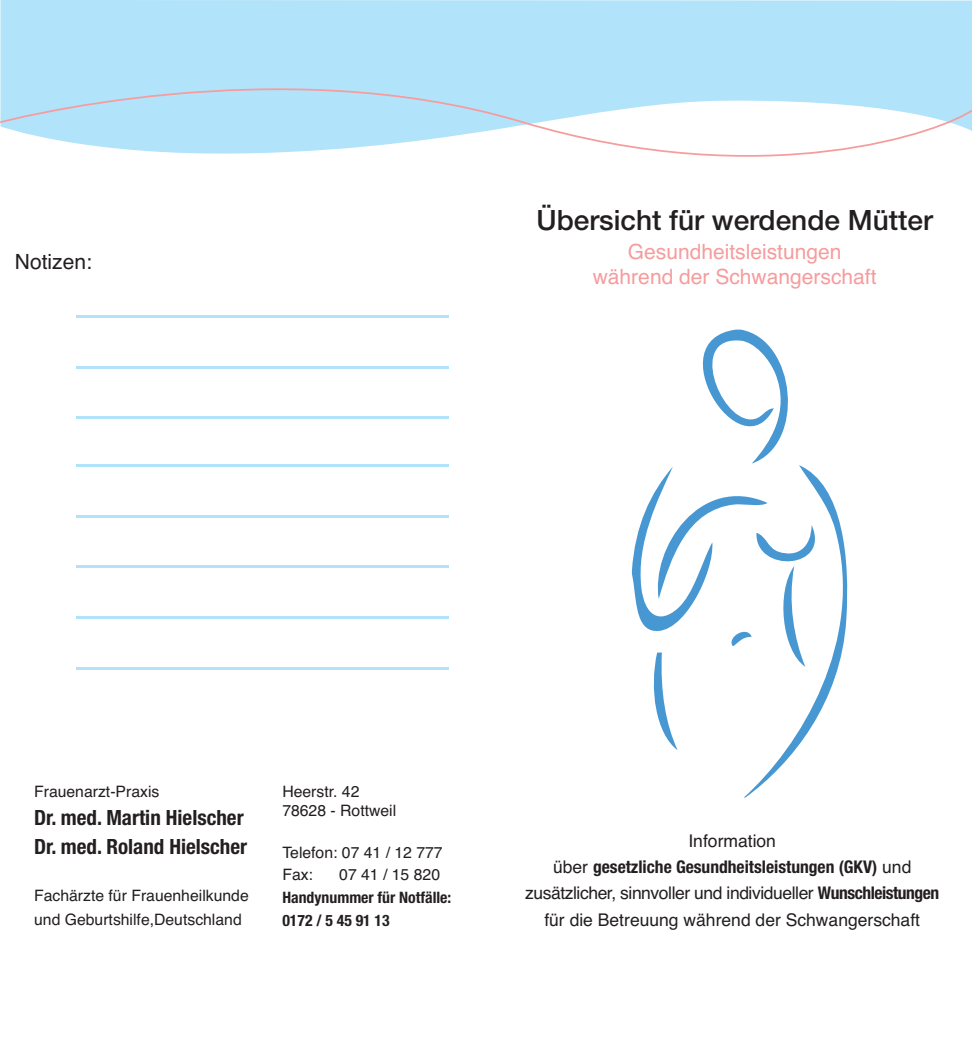
<style>
.page{position:relative;width:973px;height:1042px;background:#fff}
.page>*{position:absolute;margin:0;border:0;box-sizing:border-box;transform-origin:0 0}
.t1{font:500 28px "Helvetica Neue";color:#231f20}
.t2{font:21px/25.2px "Helvetica";color:#f69c9d;text-align:center}
.t3{font:700 condensed 21px/29.9px "Helvetica Neue";color:#231f20}
.t4{font:21px "Helvetica";color:#231f20}
.t5{font:17.5px/26.2px "Helvetica";color:#231f20;text-align:center}
.t6{font:700 condensed 17.5px "Helvetica Neue";color:#231f20}
.t7{font:15.75px/24px "Helvetica";color:#231f20}
.t8{font:700 condensed 15.75px/22.8px "Helvetica Neue";color:#231f20}
.s1{font-family:"Helvetica";font-weight:400;font-stretch:normal}
.s2{font-family:"Helvetica Neue";font-weight:700;font-stretch:condensed}
</style>
<div class="page">
<div style="left:0;top:0;width:971px;height:48px;background:#b1e3fa"></div>
<svg style="left:0;top:48px;width:971px;height:109px"></svg>
<svg style="left:631px;top:330px;width:216px;height:467px"></svg>
<hr style="left:76px;top:315px;width:373px;height:3px;background:#b1e3fa">
<hr style="left:76px;top:366px;width:373px;height:3px;background:#b1e3fa">
<hr style="left:76px;top:416px;width:373px;height:3px;background:#b1e3fa">
<hr style="left:76px;top:464px;width:373px;height:3px;background:#b1e3fa">
<hr style="left:76px;top:515px;width:373px;height:3px;background:#b1e3fa">
<hr style="left:76px;top:565px;width:373px;height:3px;background:#b1e3fa">
<hr style="left:76px;top:616px;width:373px;height:3px;background:#b1e3fa">
<hr style="left:76px;top:667px;width:373px;height:3px;background:#b1e3fa">
<h2 class="t4" style="left:15px;top:254px;width:79px">Notizen:</h2>
<h1 class="t1" style="left:536px;top:210px;width:398px">Übersicht für werdende Mütter</h1>
<h2 class="t2" style="left:592px;top:241px;width:285px">Gesundheitsleistungen während der Schwangerschaft</h2>
<p class="t7" style="left:34px;top:780px;width:127px">Frauenarzt-Praxis</p>
<h2 class="t3" style="left:34px;top:804px;width:214px">Dr. med. Martin Hielscher<br>Dr. med. Roland Hielscher</h2>
<p class="t7" style="left:34px;top:885px;width:216px">Fachärzte für Frauenheilkunde und Geburtshilfe,Deutschland</p>
<p class="t7" style="left:282px;top:783px;width:115px;line-height:18.9px">Heerstr. 42<br>78628 - Rottweil</p>
<p class="t7" style="left:282px;top:842px;width:162px;line-height:22.8px">Telefon: 07 41 / 12 777<br>Fax:</p>
<p class="t7" style="left:339px;top:864px;width:102px">07 41 / 15 820</p>
<p class="t8" style="left:282px;top:887px;width:170px">Handynummer für Notfälle:<br>0172 / 5 45 91 13</p>
<p class="t5" style="left:688px;top:829px;width:89px">Information</p>
<p class="t6" style="left:553px;top:860px;width:360px"><span class="s1">über</span> gesetzliche Gesundheitsleistungen (GKV) <span class="s1">und</span></p>
<p class="t5" style="left:525px;top:882px;width:415px">zusätzlicher, sinnvoller und individueller <span class="s2">Wunschleistungen </span>für die Betreuung während der Schwangerschaft</p>
</div>
